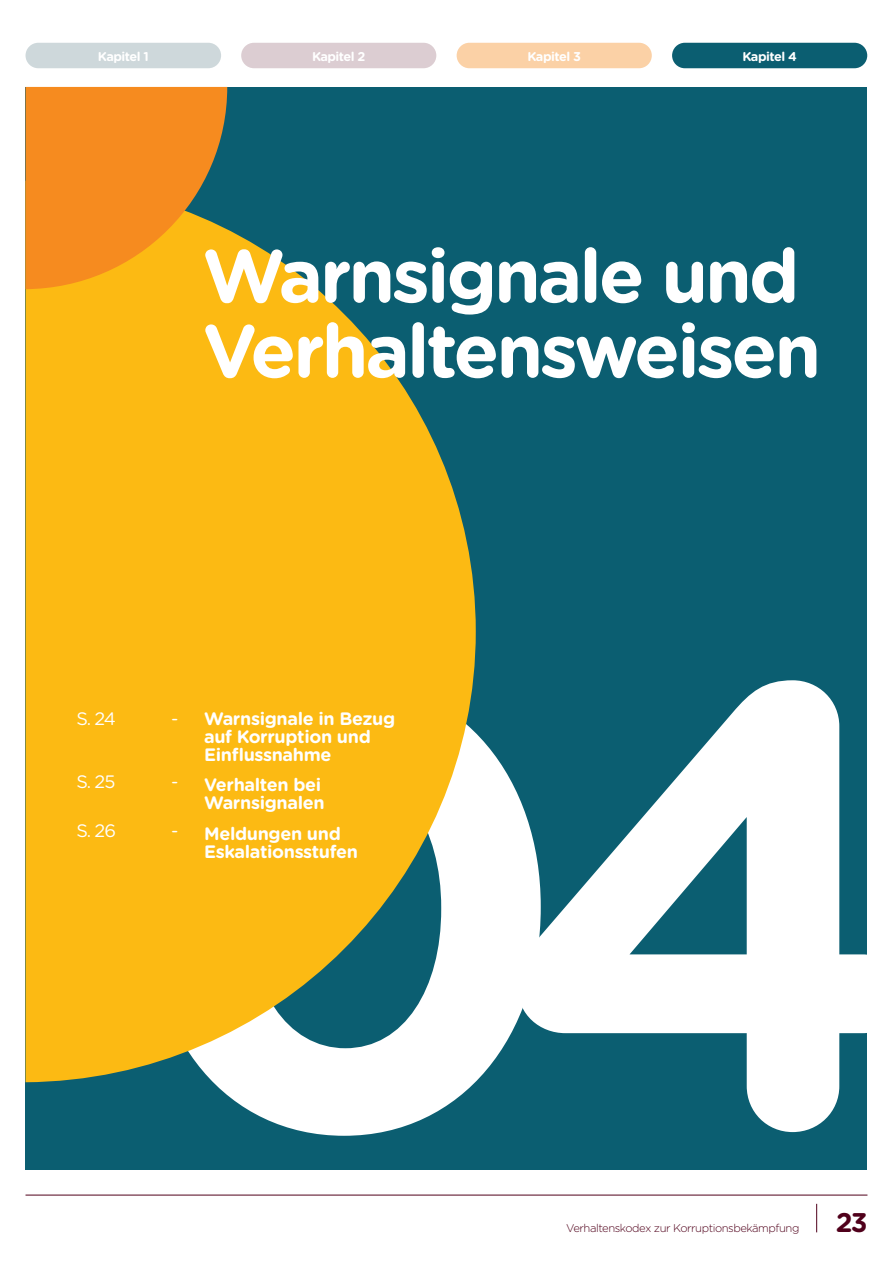
<style>
.page{position:relative;width:893px;height:1263px;background:#fff}
.page>*{position:absolute;margin:0;border:0;box-sizing:border-box;transform-origin:0 0}
.t1{font:700 630px "Gotham Rounded";color:#fff}
.t2{font:700 75px/75px "Gotham Rounded";letter-spacing:-.04em;color:#fff}
.t3{font:700 27px "Gotham Rounded";color:#50001b}
.t4{font:700 18px/18px "Gotham Rounded";letter-spacing:-.02em;color:#fff}
.t5{font:18px "Gotham Rounded";color:#fff}
.t6{font:700 12.75px "Gotham Rounded";letter-spacing:-.04em;color:#fff}
.t7{font:300 11.25px "Gotham Rounded";letter-spacing:-.04em;color:#50001b}
</style>
<div class="page">
<hr style="left:26px;top:1195px;width:841px;height:1px;background:#50001b">
<svg style="left:816px;top:1204px;width:1px;height:28px"></svg>
<div style="left:26px;top:87px;width:841px;height:1082px;background:#0b5e71"></div>
<svg style="left:26px;top:229px;width:450px;height:853px;fill:#fcba13"></svg>
<svg style="left:26px;top:87px;width:201px;height:202px;background:#eb9021"></svg>
<div style="left:457px;top:43px;width:195px;height:25px;background:#fbd1a6;border-radius:13px"></div>
<div style="left:672px;top:43px;width:195px;height:25px;background:#0b5e71;border-radius:13px"></div>
<div style="left:241px;top:43px;width:195px;height:25px;background:#dccdd2;border-radius:13px"></div>
<div style="left:26px;top:43px;width:195px;height:25px;background:#ced8db;border-radius:13px"></div>
<p class="t6" style="left:98px;top:47px;width:52px">Kapitel 1</p>
<p class="t6" style="left:312px;top:47px;width:55px">Kapitel 2</p>
<p class="t6" style="left:527px;top:47px;width:55px">Kapitel 3</p>
<p class="t6" style="left:742px;top:47px;width:56px">Kapitel 4</p>
<h2 class="t2" style="left:203px;top:235px;width:620px">Warnsignale und<br>Verhaltensweisen</h2>
<h1 class="t1" style="left:115px;top:443px;width:817px">04</h1>
<p class="t4" style="left:204px;top:708px;width:193px">Warnsignale in Bezug auf Korruption und<br>Einflussnahme</p>
<p class="t4" style="left:204px;top:775px;width:122px">Verhalten bei<br>Warnsignalen</p>
<p class="t4" style="left:204px;top:824px;width:155px">Meldungen und<br>Eskalationsstufen</p>
<p class="t5" style="left:77px;top:706px;width:41px">S. 24</p>
<p class="t5" style="left:171px;top:706px;width:9px">-</p>
<p class="t5" style="left:77px;top:770px;width:40px">S. 25</p>
<p class="t5" style="left:171px;top:770px;width:9px">-</p>
<p class="t5" style="left:77px;top:818px;width:41px">S. 26</p>
<p class="t5" style="left:171px;top:818px;width:9px">-</p>
<p class="t7" style="left:566px;top:1221px;width:235px">Verhaltenskodex zur Korruptionsbekämpfung</p>
<h3 class="t3" style="left:836px;top:1203px;width:33px">23</h3>
</div>
